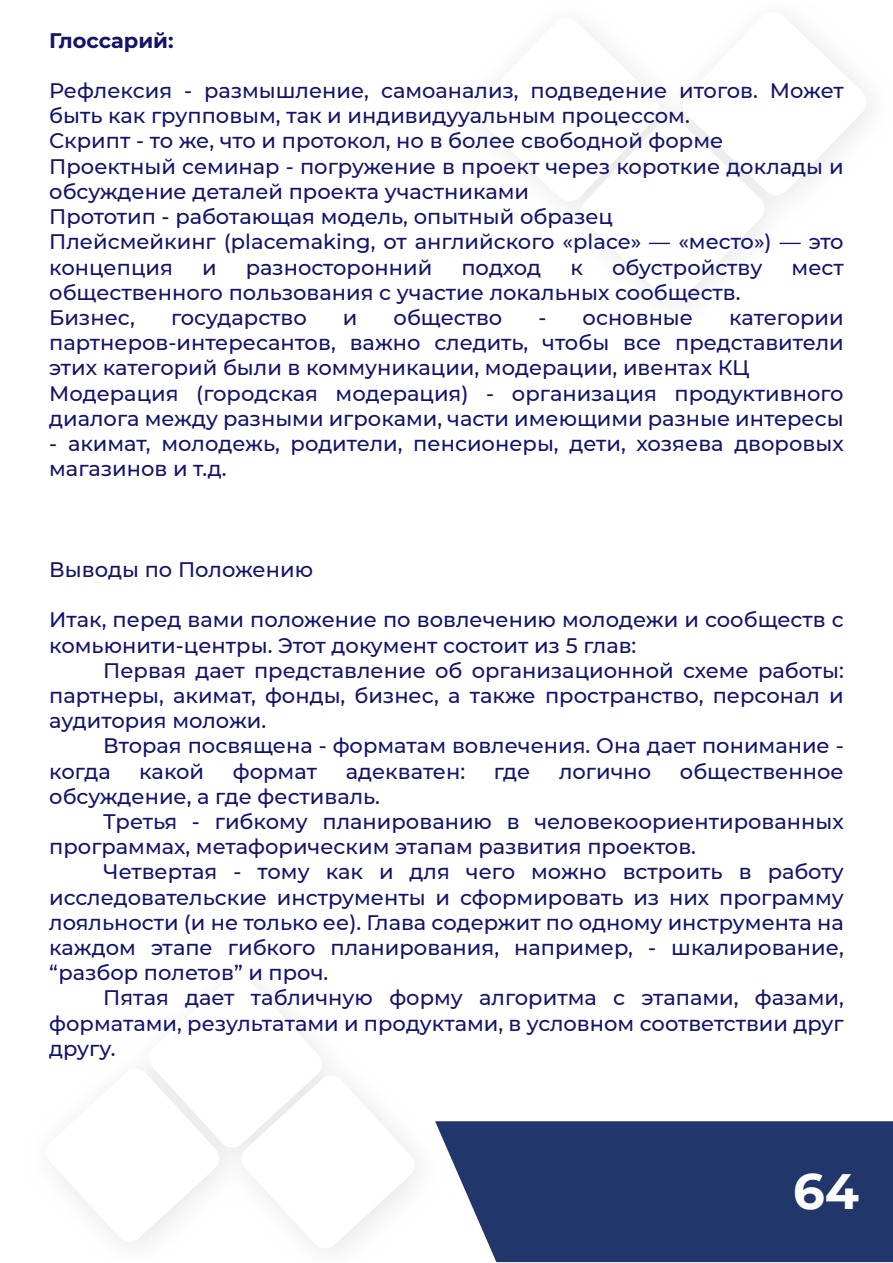
<style>
.page{position:relative;width:893px;height:1263px;background:#fff}
.page>*{position:absolute;margin:0;border:0;box-sizing:border-box;transform-origin:0 0}
.t1{font:700 49.65px "Montserrat";color:#fff}
.t2{font:500 21px/25.2px "Montserrat";color:#14146a}
.t3{font:700 21px "Montserrat";color:#14146a}
</style>
<div class="page">
<div style="left:457px;top:1121px;width:436px;height:141px;background:#21366b"></div>
<img style="left:327px;top:1121px;width:130px;height:130px">
<svg style="left:55px;top:986px;width:361px;height:264px"></svg>
<svg style="left:487px;top:22px;width:381px;height:281px"></svg>
<p class="t3" style="left:49px;top:25px;width:126px">Глоссарий:</p>
<p class="t2" style="left:49px;top:77px;width:796px">Рефлексия - размышление, самоанализ, подведение итогов. Может быть как групповым, так и индивидууальным процессом.<br>Скрипт - то же, что и протокол, но в более свободной форме Проектный семинар - погружение в проект через короткие доклады и обсуждение деталей проекта участниками<br>Прототип - работающая модель, опытный образец<br>Плейсмейкинг (placemaking, от английского «place» — «место») — это концепция</p>
<p class="t2" style="left:202px;top:254px;width:16px">и</p>
<p class="t2" style="left:246px;top:254px;width:188px">разносторонний</p>
<p class="t2" style="left:461px;top:254px;width:81px">подход</p>
<p class="t2" style="left:570px;top:254px;width:14px">к</p>
<p class="t2" style="left:612px;top:254px;width:152px">обустройству</p>
<p class="t2" style="left:792px;top:254px;width:54px">мест</p>
<p class="t2" style="left:49px;top:279px;width:693px">общественного пользования с участие локальных сообществ.<br>Бизнес,</p>
<p class="t2" style="left:171px;top:304px;width:137px">государство</p>
<p class="t2" style="left:343px;top:304px;width:16px">и</p>
<p class="t2" style="left:394px;top:304px;width:110px">общество</p>
<p class="t2" style="left:538px;top:304px;width:156px">- основные</p>
<p class="t2" style="left:49px;top:304px;width:796px;text-indent:680px">категории партнеров-интересантов, важно следить, чтобы все представители этих категорий были в коммуникации, модерации, ивентах КЦ Модерация (городская модерация) - организация продуктивного диалога между разными игроками, части имеющими разные интересы</p>
<p class="t2" style="left:49px;top:430px;width:796px">- акимат, молодежь, родители, пенсионеры, дети, хозяева дворовых магазинов и т.д.</p>
<p class="t2" style="left:49px;top:556px;width:265px">Выводы по Положению</p>
<p class="t2" style="left:49px;top:606px;width:796px">Итак, перед вами положение по вовлечению молодежи и сообществ с комьюнити-центры. Этот документ состоит из 5 глав:</p>
<p class="t2" style="left:49px;top:657px;width:796px;text-align:justify;text-indent:54px">Первая дает представление об организационной схеме работы: партнеры, акимат, фонды, бизнес, а также пространство, персонал и аудитория моложи.</p>
<p class="t2" style="left:49px;top:732px;width:796px;text-indent:54px">Вторая посвящена - форматам вовлечения. Она дает понимание - когда</p>
<p class="t2" style="left:139px;top:758px;width:66px">какой</p>
<p class="t2" style="left:233px;top:758px;width:86px">формат</p>
<p class="t2" style="left:346px;top:758px;width:121px">адекватен:</p>
<p class="t2" style="left:494px;top:758px;width:38px">где</p>
<p class="t2" style="left:559px;top:758px;width:94px">логично</p>
<p class="t2" style="left:680px;top:758px;width:165px">общественное</p>
<p class="t2" style="left:49px;top:783px;width:332px">обсуждение, а где фестиваль.</p>
<p class="t2" style="left:103px;top:808px;width:742px">Третья - гибкому планированию в человекоориентированных</p>
<p class="t2" style="left:49px;top:833px;width:648px">программах, метафорическим этапам развития проектов.</p>
<p class="t2" style="left:103px;top:858px;width:742px">Четвертая - тому как и для чего можно встроить в работу</p>
<p class="t2" style="left:49px;top:884px;width:796px">исследовательские инструменты и сформировать из них программу</p>
<p class="t2" style="left:49px;top:909px;width:796px">лояльности (и не только ее). Глава содержит по одному инструмента на</p>
<p class="t2" style="left:49px;top:934px;width:796px">каждом этапе гибкого планирования, например, - шкалирование,</p>
<p class="t2" style="left:49px;top:959px;width:281px">“разбор полетов” и проч.</p>
<p class="t2" style="left:103px;top:984px;width:742px">Пятая дает табличную форму алгоритма с этапами, фазами,</p>
<p class="t2" style="left:49px;top:1010px;width:796px">форматами, результатами и продуктами, в условном соответствии друг</p>
<p class="t2" style="left:49px;top:1035px;width:68px">другу.</p>
<h1 class="t1" style="left:793px;top:1155px;width:67px">64</h1>
</div>
